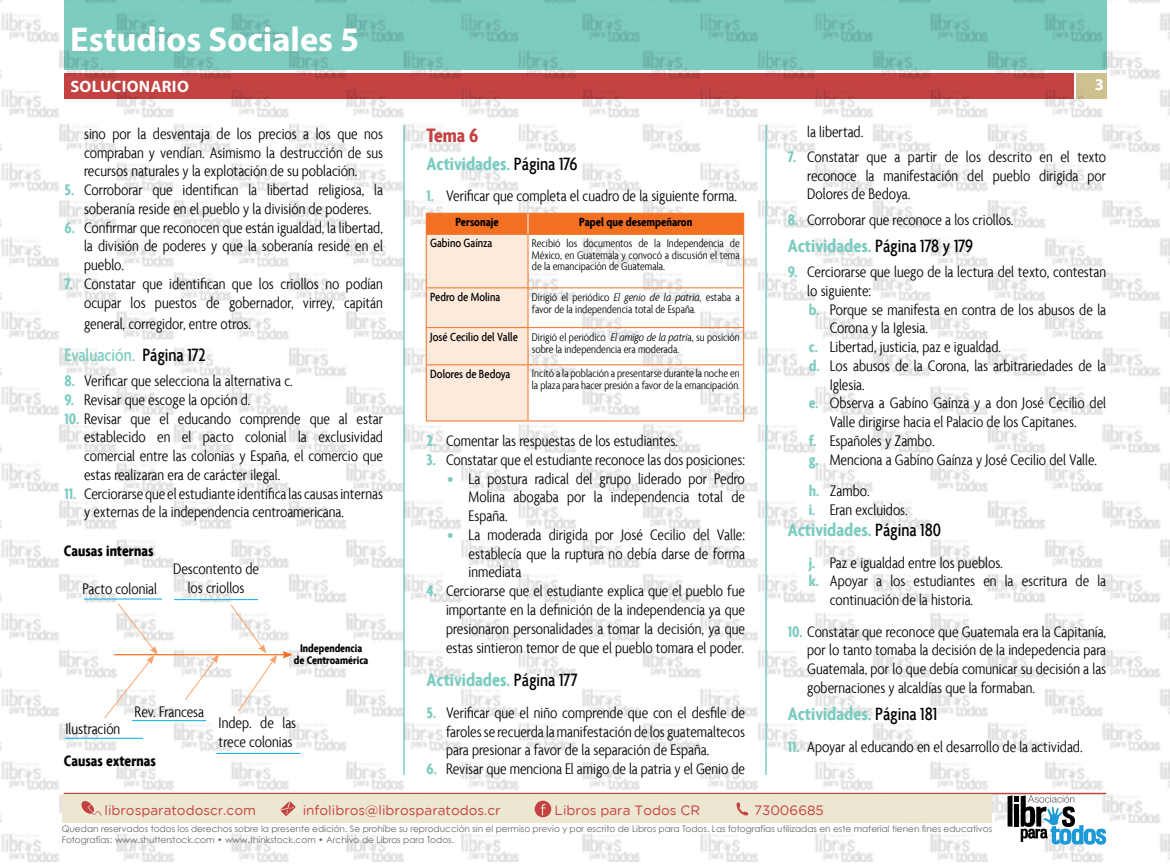
<style>
.page{position:relative;width:1170px;height:868px;background:#fff}
.page>*{position:absolute;margin:0;border:0;box-sizing:border-box;transform-origin:0 0}
.t1{font:700 34.5px "Myriad Pro";color:#fff}
.t2{font:700 condensed 21px "Agenda";color:#c44242}
.t3{font:700 condensed 19.5px "Agenda";color:#7cccbf}
.t4{font:500 condensed 19.2px "Agenda";color:#000}
.t5{font:500 condensed 19.2px "Agenda";color:#7cccbf}
.t6{font:300 condensed 16.5px/18.8px "Agenda";color:#000;text-align:justify}
.t7{font:700 condensed 16.5px "Agenda";color:#000}
.t8{font:700 16.5px "Myriad Pro";letter-spacing:.02em;color:#fff}
.t9{font:13.5px "Gotham Rounded";color:#c44242}
.t10{font:500 condensed 12.75px "Agenda";color:#000}
.t11{font:700 condensed 12.75px "Agenda";color:#000}
.t12{font:300 condensed 12px/11.9px "Agenda";color:#000}
.t13{font:700 condensed 12px/11.7px "Agenda";color:#000;text-align:center}
.t14{font:9px/10.8px "Century Gothic";color:#62686a}
.s1{font-weight:700;color:#7cccbf}
.s2{color:#000}
.s3{font-weight:500;font-size:19.2px;color:#000}
.s4{font-style:italic}
.s5{font-size:9.9px}
.s6{font-weight:500;font-size:12.75px}
.s7{font-weight:700;font-size:19.5px;color:#7cccbf}
</style>
<div class="page">
<img style="left:0;top:0;width:1169px;height:861px">
<div style="left:62px;top:794px;width:930px;height:28px;background:#ede7d1"></div>
<svg style="left:81px;top:801px;width:21px;height:14px"></svg>
<svg style="left:280px;top:801px;width:15px;height:15px"></svg>
<svg style="left:736px;top:802px;width:12px;height:13px"></svg>
<svg style="left:534px;top:800px;width:17px;height:17px"></svg>
<svg style="left:1007px;top:795px;width:99px;height:49px"></svg>
<hr style="left:765px;top:125px;width:1px;height:650px;background:#7cccbf">
<hr style="left:403px;top:125px;width:2px;height:650px;background:#7cccbf">
<svg style="left:426px;top:213px;width:318px;height:208px"></svg>
<hr style="left:114px;top:654px;width:171px;height:1px;background:#f36f21">
<svg style="left:283px;top:651px;width:10px;height:7px"></svg>
<svg style="left:104px;top:602px;width:54px;height:117px"></svg>
<svg style="left:184px;top:654px;width:35px;height:46px"></svg>
<svg style="left:230px;top:603px;width:47px;height:109px"></svg>
<hr style="left:84px;top:598px;width:78px;height:1px;background:#00aeef">
<hr style="left:174px;top:599px;width:84px;height:1px;background:#00aeef">
<hr style="left:132px;top:720px;width:74px;height:1px;background:#00aeef">
<hr style="left:65px;top:737px;width:78px;height:1px;background:#00aeef">
<hr style="left:216px;top:753px;width:84px;height:1px;background:#00aeef">
<h1 class="t1" style="left:70px;top:16px;width:291px">Estudios Sociales 5</h1>
<p class="t8" style="left:70px;top:76px;width:120px">Solucionario</p>
<p class="t8" style="left:1094px;top:74px;width:11px">3</p>
<p class="t6" style="left:84px;top:124px;width:300px">sino por la desventaja de los precios a los que nos compraban y vendían. Asimismo la destrucción de sus recursos naturales y la explotación de su población.</p>
<p class="t6" style="left:65px;top:181px;width:320px;text-align:center"><span class="s1">5.</span> Corroborar que identifican la libertad religiosa, la soberanía reside en el pueblo y la división de poderes.</p>
<p class="t6" style="left:84px;top:218px;width:300px;text-indent:-20px"><span class="s1">6.</span> Confirmar que reconocen que están igualdad, la libertad, la división de poderes y que la soberanía reside en el pueblo.</p>
<p class="t6" style="left:65px;top:274px;width:320px;text-align:right"><span class="s1">7.</span> Constatar que identifican que los criollos no podían ocupar los puestos de gobernador, virrey, capitán</p>
<p class="t6" style="left:84px;top:315px;width:168px">general, corregidor, entre otros.</p>
<p class="t5" style="left:65px;top:343px;width:142px">Evaluación. <span class="s2">Página 172</span></p>
<p class="t6" style="left:65px;top:371px;width:230px"><span class="s1">8.</span> Verificar que selecciona la alternativa c.</p>
<p class="t6" style="left:65px;top:390px;width:187px"><span class="s1">9.</span> Revisar que escoge la opción d.</p>
<p class="t6" style="left:84px;top:409px;width:300px;text-indent:-20px"><span class="s1">10.</span> Revisar que el educando comprende que al estar establecido en el pacto colonial la exclusividad comercial entre las colonias y España, el comercio que estas realizaran era de carácter ilegal.</p>
<p class="t6" style="left:84px;top:484px;width:300px;text-indent:-20px"><span class="s1">11.</span> Cerciorarse que el estudiante identifica las causas internas y externas de la independencia centroamericana.</p>
<p class="t7" style="left:64px;top:541px;width:91px">Causas internas</p>
<p class="t6" style="left:82px;top:579px;width:76px">Pacto colonial</p>
<p class="t6" style="left:173px;top:559px;width:87px;text-align:center">Descontento de los criollos</p>
<p class="t13" style="left:294px;top:642px;width:76px">Independencia de Centroamérica</p>
<p class="t6" style="left:65px;top:719px;width:56px">Ilustración</p>
<p class="t6" style="left:135px;top:702px;width:71px">Rev. Francesa</p>
<p class="t7" style="left:64px;top:751px;width:94px">Causas externas</p>
<p class="t6" style="left:218px;top:713px;width:79px">Indep. de las trece colonias</p>
<p class="t2" style="left:426px;top:123px;width:53px">Tema 6</p>
<p class="t3" style="left:426px;top:152px;width:153px">Actividades. <span class="s3">Página 176</span></p>
<p class="t6" style="left:426px;top:187px;width:312px"><span class="s1">1.</span> Verificar que completa el cuadro de la siguiente forma.</p>
<p class="t11" style="left:455px;top:215px;width:45px">Personaje</p>
<p class="t11" style="left:579px;top:215px;width:115px">Papel que desempeñaron</p>
<p class="t10" style="left:430px;top:236px;width:64px">Gabino Gaínza</p>
<p class="t12" style="left:532px;top:237px;width:209px;text-align:justify">Recibió los documentos de la Independencia de México, en Guatemala y convocó a discusión el tema de la emancipación de Guatemala.</p>
<p class="t10" style="left:430px;top:289px;width:71px">Pedro de Molina</p>
<p class="t12" style="left:532px;top:292px;width:209px">Dirigió el periódico <span class="s4">El genio de la patria</span>, estaba a favor de la independencia total de España<span class="s5">.</span></p>
<p class="t12" style="left:532px;top:331px;width:209px;text-indent:-102px"><span class="s6">José Cecilio del Valle</span> Dirigió el periódico <span class="s4">El amigo de la patri</span>a, su posición sobre la independencia era moderada.</p>
<p class="t10" style="left:430px;top:366px;width:82px">Dolores de Bedoya</p>
<p class="t12" style="left:532px;top:368px;width:209px">Incitó a la población a presentarse durante la noche en la plaza para hacer presión a favor de la emancipación<span class="s5">.</span></p>
<p class="t6" style="left:426px;top:432px;width:253px"><span class="s1">2.</span> Comentar las respuestas de los estudiantes.</p>
<p class="t6" style="left:426px;top:450px;width:320px"><span class="s1">3.</span> Constatar que el estudiante reconoce las dos posiciones:</p>
<p class="t6" style="left:468px;top:469px;width:278px;text-indent:-21px"><span class="s1">•</span> La postura radical del grupo liderado por Pedro Molina abogaba por la independencia total de España.</p>
<p class="t6" style="left:468px;top:525px;width:278px;text-indent:-21px"><span class="s1">•</span> La moderada dirigida por José Cecilio del Valle: establecía que la ruptura no debía darse de forma inmediata</p>
<p class="t6" style="left:446px;top:582px;width:300px;text-indent:-20px"><span class="s1">4.</span> Cerciorarse que el estudiante explica que el pueblo fue importante en la definición de la independencia ya que presionaron personalidades a tomar la decisión, ya que estas sintieron temor de que el pueblo tomara el poder.</p>
<p class="t3" style="left:426px;top:668px;width:153px">Actividades. <span class="s3">Página 177</span></p>
<p class="t6" style="left:446px;top:703px;width:300px;text-indent:-20px"><span class="s1">5.</span> Verificar que el niño comprende que con el desfile de faroles se recuerda la manifestación de los guatemaltecos para presionar a favor de la separación de España.</p>
<p class="t6" style="left:426px;top:759px;width:320px"><span class="s1">6.</span> Revisar que menciona El amigo de la patria y el Genio de</p>
<p class="t6" style="left:807px;top:122px;width:57px">la libertad.</p>
<p class="t6" style="left:807px;top:147px;width:300px;text-indent:-20px"><span class="s1">7.</span> Constatar que a partir de los descrito en el texto reconoce la manifestación del pueblo dirigida por Dolores de Bedoya.</p>
<p class="t6" style="left:787px;top:210px;width:227px"><span class="s1">8.</span> Corroborar que reconoce a los criollos.</p>
<p class="t4" style="left:787px;top:234px;width:187px"><span class="s7">Actividades.</span> Página 178 y 179</p>
<p class="t6" style="left:787px;top:263px;width:320px"><span class="s1">9.</span> Cerciorarse que luego de la lectura del texto, contestan</p>
<p class="t6" style="left:807px;top:281px;width:65px">lo siguiente:</p>
<p class="t6" style="left:808px;top:300px;width:299px"><span class="s1">b.</span> Porque se manifesta en contra de los abusos de la</p>
<p class="t6" style="left:829px;top:319px;width:100px">Corona y la Iglesia.</p>
<p class="t6" style="left:808px;top:338px;width:194px"><span class="s1">c.</span> Libertad, justicia, paz e igualdad.</p>
<p class="t6" style="left:808px;top:356px;width:299px"><span class="s1">d.</span> Los abusos de la Corona, las arbitrariedades de la</p>
<p class="t6" style="left:829px;top:375px;width:36px">Iglesia.</p>
<p class="t6" style="left:808px;top:394px;width:299px"><span class="s1">e.</span> Observa a Gabíno Gaínza y a don José Cecilio del</p>
<p class="t6" style="left:829px;top:413px;width:248px">Valle dirigirse hacia el Palacio de los Capitanes.</p>
<p class="t6" style="left:808px;top:431px;width:127px"><span class="s1">f.</span> Españoles y Zambo.</p>
<p class="t6" style="left:808px;top:450px;width:290px"><span class="s1">g.</span> Menciona a Gabíno Gaínza y José Cecilio del Valle.</p>
<p class="t6" style="left:808px;top:482px;width:100px"><span class="s1">h.</span> Zambo.<br><span class="s1">i.</span> Eran excluidos.</p>
<p class="t3" style="left:787px;top:518px;width:155px">Actividades. <span class="s3">Página 180</span></p>
<p class="t6" style="left:808px;top:553px;width:196px"><span class="s1">j.</span> Paz e igualdad entre los pueblos.</p>
<p class="t6" style="left:808px;top:572px;width:299px"><span class="s1">k.</span> Apoyar a los estudiantes en la escritura de la</p>
<p class="t6" style="left:829px;top:590px;width:145px">continuación de la historia.</p>
<p class="t6" style="left:807px;top:622px;width:300px;text-indent:-20px"><span class="s1">10.</span> Constatar que reconoce que Guatemala era la Capitanía, por lo tanto tomaba la decisión de la indepedencia para Guatemala, por lo que debía comunicar su decisión a las gobernaciones y alcaldías que la formaban.</p>
<p class="t3" style="left:787px;top:702px;width:151px">Actividades. <span class="s3">Página 181</span></p>
<p class="t6" style="left:787px;top:737px;width:296px"><span class="s1">11.</span> Apoyar al educando en el desarrollo de la actividad.</p>
<p class="t9" style="left:104px;top:802px;width:153px">librosparatodoscr.com</p>
<p class="t9" style="left:303px;top:802px;width:199px">infolibros@librosparatodos.cr</p>
<p class="t9" style="left:554px;top:802px;width:147px">Libros para Todos CR</p>
<p class="t9" style="left:754px;top:802px;width:71px">73006685</p>
<p class="t14" style="left:62px;top:823px;width:932px">Quedan reservados todos los derechos sobre la presente edición. Se prohíbe su reproducción sin el permiso previo y por escrito de Libros para Todos. Las fotografías utilizadas en este material tienen fines educativos<br>Fotografías: www.shutterstock.com • www.thinkstock.com • Archivo de Libros para Todos.</p>
</div>
